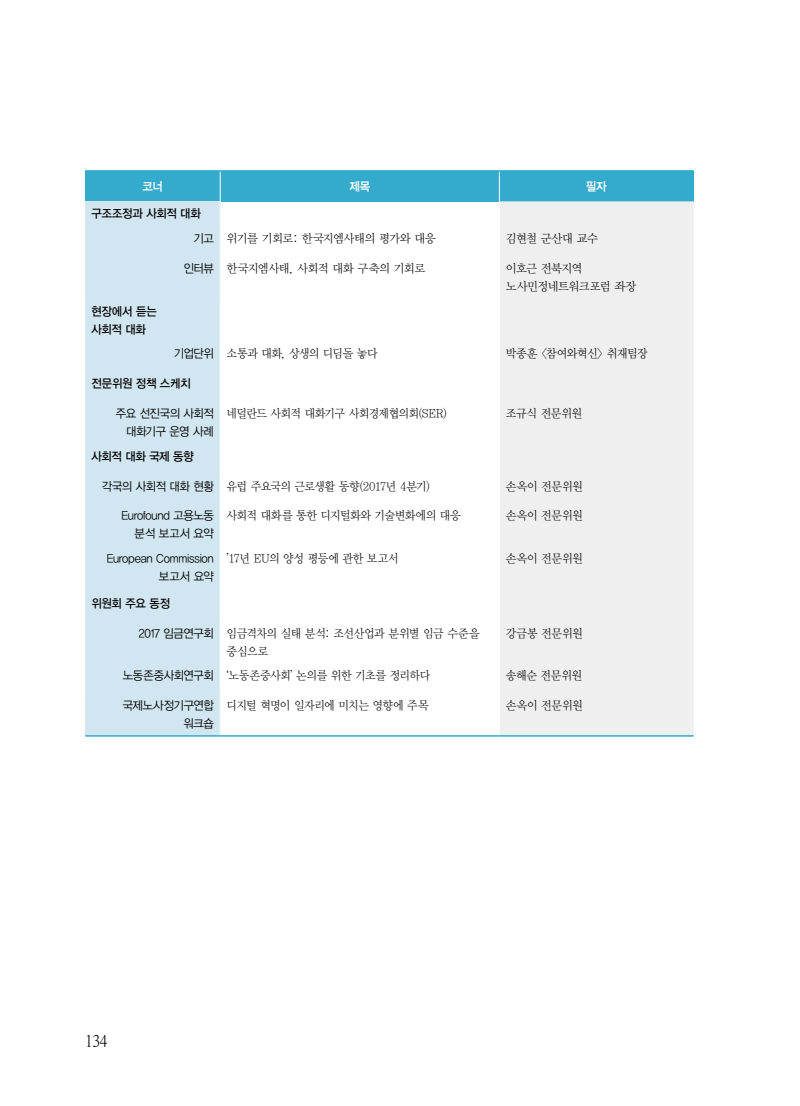
<style>
.page{position:relative;width:800px;height:1106px;background:#fff}
.page>*{position:absolute;margin:0;border:0;box-sizing:border-box;transform-origin:0 0}
.t1{font:16.5px "YDVY Mj O520";color:#000}
.t2{font:12px/18px "YDVY Mj O32";letter-spacing:-.04em;color:#000;scale:.94 1}
.t3{font:12px/18px "YDVY Mj O32";letter-spacing:-.04em;color:#000}
.t4{font:12px/18px "YDVYGO32";letter-spacing:-.02em;color:#000;text-align:right;scale:.94 1}
.t5{font:12px/18px "YDVYGO33";letter-spacing:-.025em;color:#000;scale:.94 1}
.t6{font:12px "YDVY Mj O32";letter-spacing:-.06em;color:#000;scale:.94 1}
.t7{font:12px/18px "YDVYGO32";letter-spacing:-.04em;color:#000;text-align:right;scale:.94 1}
.t8{font:12px "YDVY Mj O32";letter-spacing:-.02em;color:#000;scale:.94 1}
.t9{font:12px "YDVYGO34";color:#fff;scale:.94 1}
.s1{font-family:"YDVYGO32"}
</style>
<div class="page">
<div style="left:85px;top:171px;width:135px;height:30px;background:#34aacc"></div>
<div style="left:220px;top:171px;width:279px;height:30px;background:#34aacc"></div>
<div style="left:499px;top:171px;width:194px;height:30px;background:#34aacc"></div>
<div style="left:85px;top:201px;width:135px;height:25px;background:#d1e6f0"></div>
<div style="left:500px;top:201px;width:193px;height:534px;background:#efefef"></div>
<div style="left:85px;top:226px;width:135px;height:30px;background:#d1e6f0"></div>
<div style="left:85px;top:256px;width:135px;height:43px;background:#d1e6f0"></div>
<div style="left:85px;top:299px;width:135px;height:394px;background:#d1e6f0"></div>
<div style="left:85px;top:693px;width:135px;height:43px;background:#d1e6f0"></div>
<svg style="left:499px;top:172px;width:1px;height:29px"></svg>
<svg style="left:220px;top:172px;width:1px;height:54px"></svg>
<hr style="left:85px;top:170px;width:135px;height:2px;background:#34aacc">
<hr style="left:220px;top:170px;width:279px;height:2px;background:#34aacc">
<hr style="left:499px;top:170px;width:194px;height:2px;background:#34aacc">
<hr style="left:85px;top:735px;width:135px;height:1px;background:#34aacc">
<hr style="left:220px;top:735px;width:279px;height:1px;background:#34aacc">
<hr style="left:499px;top:735px;width:194px;height:1px;background:#34aacc">
<p class="t9" style="left:142px;top:179px;width:23px">코너</p>
<p class="t9" style="left:349px;top:179px;width:23px">제목</p>
<p class="t9" style="left:586px;top:179px;width:23px">필자</p>
<p class="t5" style="left:91px;top:205px;width:118px">구조조정과 사회적 대화</p>
<p class="t3" style="left:193px;top:229px;width:244px"><span class="s1">기고</span> 위기를 기회로: 한국지엠사태의 평가와 대응</p>
<p class="t3" style="left:505px;top:229px;width:94px">김현철 군산대 교수</p>
<p class="t3" style="left:184px;top:259px;width:243px"><span class="s1">인터뷰</span> 한국지엠사태, 사회적 대화 구축의 기회로</p>
<p class="t3" style="left:505px;top:259px;width:132px">이호근 전북지역 노사민정네트워크포럼 좌장</p>
<p class="t5" style="left:91px;top:302px;width:71px">현장에서 듣는 사회적 대화</p>
<p class="t2" style="left:174px;top:345px;width:218px"><span class="s1">기업단위</span> 소통과 대화, 상생의 디딤돌 놓다</p>
<p class="t2" style="left:505px;top:345px;width:152px">박종훈 &lt;참여와혁신&gt; 취재팀장</p>
<p class="t5" style="left:91px;top:374px;width:107px">전문위원 정책 스케치</p>
<p class="t7" style="left:116px;top:404px;width:106px">주요 선진국의 사회적 대화기구 운영 사례</p>
<p class="t2" style="left:226px;top:404px;width:236px">네덜란드 사회적 대화기구 사회경제협의회(SER)</p>
<p class="t2" style="left:505px;top:404px;width:83px">조규식 전문위원</p>
<p class="t5" style="left:91px;top:447px;width:110px">사회적 대화 국제 동향</p>
<p class="t2" style="left:102px;top:477px;width:351px"><span class="s1">각국의 사회적 대화 현황</span> 유럽 주요국의 근로생활 동향(2017년 4분기)</p>
<p class="t2" style="left:505px;top:477px;width:83px">손옥이 전문위원</p>
<p class="t4" style="left:122px;top:507px;width:99px">Eurofound 고용노동 분석 보고서 요약</p>
<p class="t2" style="left:226px;top:507px;width:250px">사회적 대화를 통한 디지털화와 기술변화에의 대응</p>
<p class="t2" style="left:505px;top:507px;width:83px">손옥이 전문위원</p>
<p class="t4" style="left:107px;top:549px;width:115px">European Commission 보고서 요약</p>
<p class="t8" style="left:226px;top:551px;width:185px">’17년 EU의 양성 평등에 관한 보고서</p>
<p class="t2" style="left:505px;top:549px;width:83px">손옥이 전문위원</p>
<p class="t5" style="left:91px;top:594px;width:85px">위원회 주요 동정</p>
<p class="t2" style="left:226px;top:624px;width:271px;text-indent:-88px"><span class="s1">2017 임금연구회</span> 임금격차의 실태 분석: 조선산업과 분위별 임금 수준을 중심으로</p>
<p class="t2" style="left:505px;top:624px;width:83px">강금봉 전문위원</p>
<p class="t2" style="left:123px;top:666px;width:328px"><span class="s1">노동존중사회연구회</span> ‘노동존중사회’ 논의를 위한 기초를 정리하다</p>
<p class="t2" style="left:505px;top:666px;width:83px">송해순 전문위원</p>
<p class="t4" style="left:123px;top:696px;width:98px">국제노사정기구연합 워크숍</p>
<p class="t6" style="left:226px;top:698px;width:216px">디지털 혁명이 일자리에 미치는 영향에 주목</p>
<p class="t2" style="left:505px;top:696px;width:83px">손옥이 전문위원</p>
<h1 class="t1" style="left:85px;top:1031px;width:24px">134</h1>
</div>
